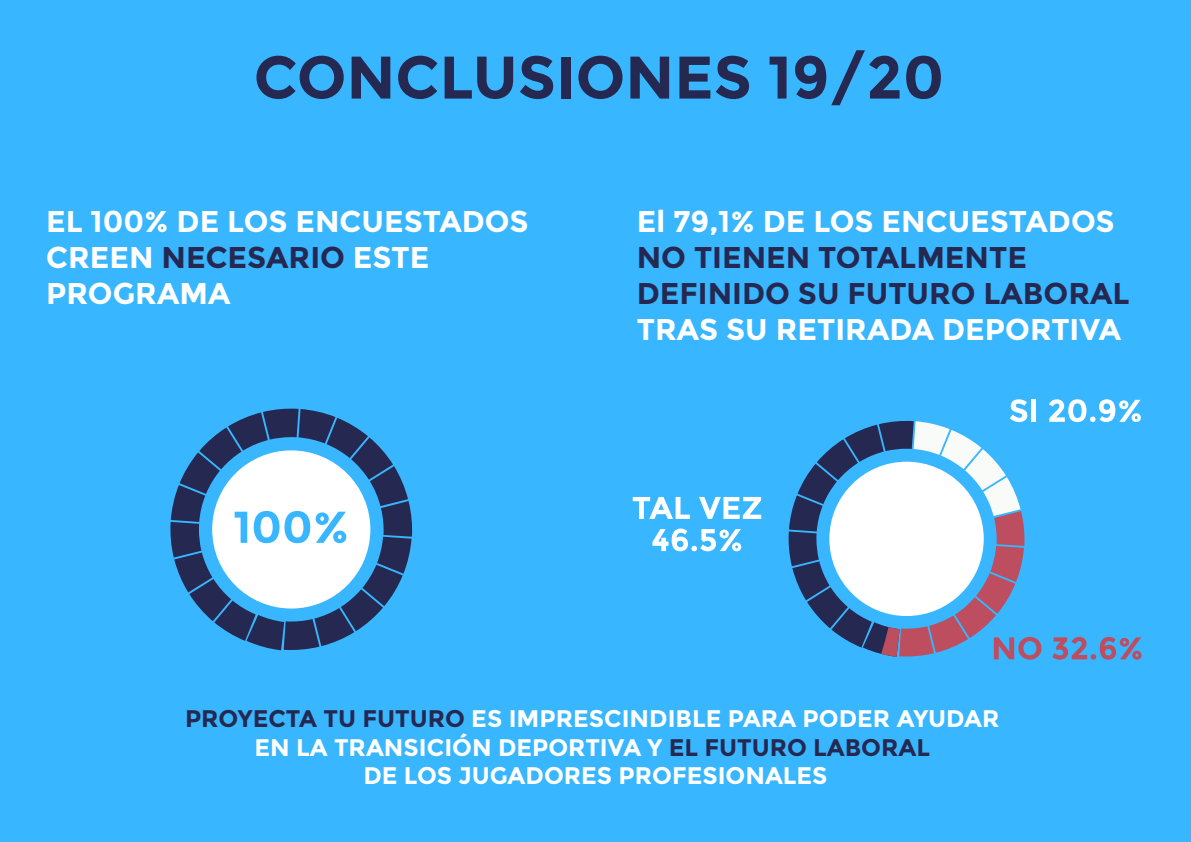
<style>
.page{position:relative;width:1191px;height:842px;background:#38b6ff}
.page>*{position:absolute;margin:0;border:0;box-sizing:border-box;transform-origin:0 0}
.t1{font:700 60px "Montserrat";color:#252850}
.t2{font:700 30px/36px "Montserrat";color:#fff}
.t3{font:700 30px/36px "Montserrat";color:#252850}
.t4{font:700 24px/28.8px "Montserrat";color:#fff;text-align:center}
.s1{color:#252850}
</style>
<div class="page">
<svg style="left:170px;top:408px;width:242px;height:242px"></svg>
<svg style="left:1049px;top:399px;width:91px;height:23px"></svg>
<svg style="left:633px;top:497px;width:57px;height:22px"></svg>
<svg style="left:699px;top:497px;width:62px;height:22px"></svg>
<svg style="left:652px;top:528px;width:89px;height:23px"></svg>
<svg style="left:788px;top:399px;width:253px;height:261px"></svg>
<svg style="left:1052px;top:637px;width:89px;height:23px"></svg>
<h1 class="t1" style="left:254px;top:42px;width:692px">CONCLUSIONES 19/20</h1>
<p class="t2" style="left:46px;top:203px;width:484px">EL 100% DE LOS ENCUESTADOS<br>CREEN <span class="s1">NECESARIO</span> ESTE<br>PROGRAMA</p>
<p class="t2" style="left:637px;top:203px;width:479px">El 79,1% DE LOS ENCUESTADOS</p>
<p class="t3" style="left:637px;top:239px;width:494px">NO TIENEN TOTALMENTE<br>DEFINIDO SU FUTURO LABORAL</p>
<p class="t2" style="left:637px;top:311px;width:486px">TRAS SU RETIRADA DEPORTIVA</p>
<p class="t4" style="left:185px;top:704px;width:816px"><span class="s1">PROYECTA TU FUTURO</span> ES IMPRESCINDIBLE PARA PODER AYUDAR<br>EN LA TRANSICIÓN DEPORTIVA Y <span class="s1">EL FUTURO LABORAL<br></span>DE LOS JUGADORES PROFESIONALES</p>
</div>
